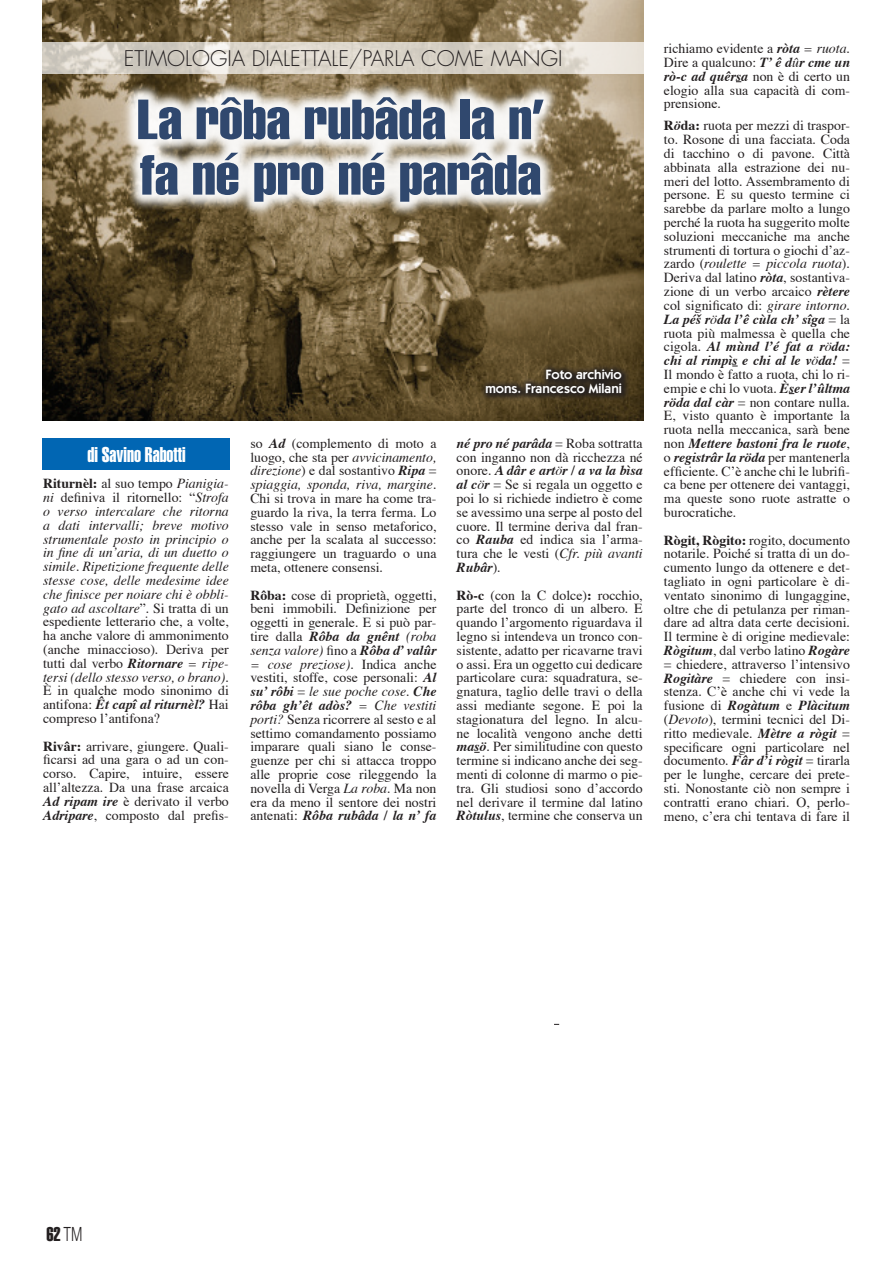
<style>
.page{position:relative;width:893px;height:1263px;background:#fff}
.page>*{position:absolute;margin:0;border:0;box-sizing:border-box;transform-origin:0 0}
.Normale{font:55.5px "Helvetica LT Std Extra Comp";letter-spacing:-.005em;color:#30486e;scale:1.3 1}
.t1{font:300 21px "Futura Std";color:#231f20}
.t2{font:21px "Helvetica LT Std Extra Comp";color:#fff}
.t3{font:19.5px "Helvetica LT Std Extra Comp";color:#231f20}
.t4{font:13.8px/13.8px "Times";color:#231f20;text-align:justify}
.t5{font:italic 13.8px/13.8px "Times";color:#231f20;text-align:justify}
.t6{font:600 13.5px "ITC Kabel Std";color:#fff}
.s1{font-weight:700;font-style:normal}
.s2{font-style:normal}
.s3{font-weight:700}
.s4{font-weight:700;font-style:italic}
.s5{font-style:italic}
.s6{font-family:"Helvetica LT Std";font-weight:300}
</style>
<div class="page">
<img style="left:43px;top:0;width:600px;height:420px">
<svg style="left:42px;top:42px;width:602px;height:32px;background:#dbd6cb"></svg>
<div style="left:42px;top:438px;width:188px;height:32px;background:#0166b3"></div>
<div style="left:122px;top:81px;width:437px;height:137px;background:#fff;opacity:.95"></div>
<div style="left:480px;top:363px;width:150px;height:38px;background:#231f20;opacity:.9"></div>
<p class="t1" style="left:124px;top:46px;width:440px">ETIMOLOGIA DIALETTALE/PARLA COME MANGI</p>
<p class="Normale" style="left:137px;top:86px;width:315px">La rôba rubâda la n’</p>
<p class="Normale" style="left:140px;top:142px;width:310px">fa né pro né parâda</p>
<p class="t2" style="left:87px;top:442px;width:100px">di Savino Rabotti</p>
<p class="t5" style="left:43px;top:478px;width:187px"><span class="s1">Riturnèl:</span> <span class="s2">al suo tempo</span> Pianigia&shy;ni <span class="s2">definiva il ritornello: “</span>Strofa o verso intercalare che ritorna a dati intervalli; breve motivo strumentale posto in principio o in fine di un’aria, di un duetto o simile. Ripetizione frequente delle stesse cose, delle medesime idee che finisce per noiare chi è obbli&shy;gato ad ascoltare<span class="s2">”. Si tratta di un espediente letterario che, a volte, ha anche valore di ammonimento (anche minaccioso). Deriva per tutti dal verbo</span> <span class="s3">Ritornare</span> = ripe&shy;tersi (dello stesso verso, o brano).<br><span class="s2">È in qualche modo sinonimo di antifona:</span> <span class="s3">Êt capî al riturnèl?</span> <span class="s2">Hai compreso l’antifona?</span></p>
<p class="t4" style="left:43px;top:740px;width:187px"><span class="s3">Rivâr:</span> arrivare, giungere. Quali&shy;ficarsi ad una gara o ad un con&shy;corso. Capire, intuire, essere all’altezza. Da una frase arcaica <span class="s4">Ad ripam ire</span> è derivato il verbo <span class="s4">Adripare</span>, composto dal prefis-</p>
<p class="t4" style="left:250px;top:437px;width:188px">so <span class="s4">Ad</span> (complemento di moto a luogo, che sta per <span class="s5">avvicinamento, direzione</span>) e dal sostantivo <span class="s4">Ripa</span> = <span class="s5">spiaggia, sponda, riva, margine</span>.<br>Chi si trova in mare ha come tra&shy;guardo la riva, la terra ferma. Lo stesso vale in senso metaforico, anche per la scalata al successo: raggiungere un traguardo o una meta, ottenere consensi.</p>
<p class="t4" style="left:250px;top:589px;width:188px"><span class="s3">Rôba:</span> cose di proprietà, oggetti, beni immobili. Definizione per oggetti in generale. E si può par&shy;tire dalla <span class="s4">Rôba da gnênt</span> <span class="s5">(roba senza valore)</span> fino a <span class="s4">Rôba d’ valûr </span><span class="s5">= cose preziose).</span> Indica anche vestiti, stoffe, cose personali: <span class="s4">Al su’ rôbi</span> = <span class="s5">le sue poche cose</span>. <span class="s4">Che rôba gh’êt adòs?</span> <span class="s5">= Che vestiti porti?</span> Senza ricorrere al sesto e al settimo comandamento possiamo imparare quali siano le conse&shy;guenze per chi si attacca troppo alle proprie cose rileggendo la novella di Verga <span class="s5">La roba</span>. Ma non era da meno il sentore dei nostri antenati: <span class="s4">Rôba rubâda / la n’ fa</span></p>
<p class="t6" style="left:545px;top:366px;width:78px">Foto archivio</p>
<p class="t6" style="left:485px;top:380px;width:138px">mons. Francesco Milani</p>
<p class="t4" style="left:457px;top:437px;width:188px"><span class="s4">né pro né parâda</span> = Roba sottratta con inganno non dà ricchezza né onore. <span class="s4">A dâr e art</span><span class="s5">ö</span><span class="s4">r / a va la bìsa al c</span><span class="s5">ö</span><span class="s4">r</span> = Se si regala un oggetto e poi lo si richiede indietro è come se avessimo una serpe al posto del cuore. Il termine deriva dal fran&shy;co <span class="s4">Rauba</span> ed indica sia l’arma&shy;tura che le vesti (<span class="s5">Cfr. più avanti </span><span class="s4">Rubâr</span>).</p>
<p class="t4" style="left:457px;top:589px;width:188px"><span class="s3">Rò-c</span> (con la C dolce)<span class="s3">:</span> rocchio, parte del tronco di un albero. E quando l’argomento riguardava il legno si intendeva un tronco con&shy;sistente, adatto per ricavarne travi o assi. Era un oggetto cui dedicare particolare cura: squadratura, se&shy;gnatura, taglio delle travi o della assi mediante segone. E poi la stagionatura del legno. In alcu&shy;ne località vengono anche detti <span class="s4">masö</span>. Per similitudine con questo termine si indicano anche dei seg&shy;menti di colonne di marmo o pie&shy;tra. Gli studiosi sono d’accordo nel derivare il termine dal latino <span class="s4">Ròtulus</span>, termine che conserva un</p>
<p class="t4" style="left:664px;top:42px;width:188px">richiamo evidente a <span class="s4">ròta</span> <span class="s5">= ruota.<br></span>Dire a qualcuno: <span class="s4">T’ ê d</span><span class="s5">û</span><span class="s4">r cme un rò-c ad quêrsa</span> non è di certo un elogio alla sua capacità di com&shy;prensione.</p>
<p class="t4" style="left:664px;top:120px;width:188px"><span class="s3">R</span><span class="s4">ö</span><span class="s3">da:</span> ruota per mezzi di traspor&shy;to. Rosone di una facciata. Coda di tacchino o di pavone. Città abbinata alla estrazione dei nu&shy;meri del lotto. Assembramento di persone. E su questo termine ci sarebbe da parlare molto a lungo perché la ruota ha suggerito molte soluzioni meccaniche ma anche strumenti di tortura o giochi d’az&shy;zardo (<span class="s5">roulette = piccola ruota</span>).<br>Deriva dal latino <span class="s4">ròta</span>, sostantiva&shy;zione di un verbo arcaico <span class="s4">rètere </span>col significato di: <span class="s5">girare intorno</span>.<br><span class="s4">La péš r</span><span class="s5">ö</span><span class="s4">da l’ê cùla ch’ sîga</span> = la ruota più malmessa è quella che cigola. <span class="s4">Al mùnd l’é fat a r</span><span class="s5">ö</span><span class="s4">da: chi al rimpìs e chi al le v</span><span class="s5">ö</span><span class="s4">da!</span> = Il mondo è fatto a ruota, chi lo ri&shy;empie e chi lo vuota. <span class="s4">Èser l’ûltma röda dal càr</span> = non contare nulla.<br>E, visto quanto è importante la ruota nella meccanica, sarà bene non <span class="s4">Mettere bastoni fra le ruote</span>, o <span class="s4">registrâr la röda</span> per mantenerla efficiente. C’è anche chi le lubrifi&shy;ca bene per ottenere dei vantaggi, ma queste sono ruote astratte o burocratiche.</p>
<p class="t4" style="left:664px;top:534px;width:188px"><span class="s3">Rògit, Rògito:</span> rogito, documento notarile. Poiché si tratta di un do&shy;cumento lungo da ottenere e det&shy;tagliato in ogni particolare è di&shy;ventato sinonimo di lungaggine, oltre che di petulanza per riman&shy;dare ad altra data certe decisioni.<br>Il termine è di origine medievale:<br><span class="s4">Rògitum</span>, dal verbo latino <span class="s4">Rogàre </span>= chiedere, attraverso l’intensivo <span class="s4">Rogitàre</span> = chiedere con insi&shy;stenza. C’è anche chi vi vede la fusione di <span class="s4">Rogàtum</span> e <span class="s4">Plàcitum </span>(<span class="s5">Devoto</span>), termini tecnici del Di&shy;ritto medievale<span class="s5">.</span> <span class="s4">Mètre a rògit</span> = specificare ogni particolare nel documento. <span class="s4">Fâr d’i rògit</span> = tirarla per le lunghe, cercare dei prete&shy;sti. Nonostante ciò non sempre i contratti erano chiari. O, perlo&shy;meno, c’era chi tentava di fare il</p>
<p class="t3" style="left:46px;top:1222px;width:38px">62 <span class="s6">TM</span></p>
</div>
